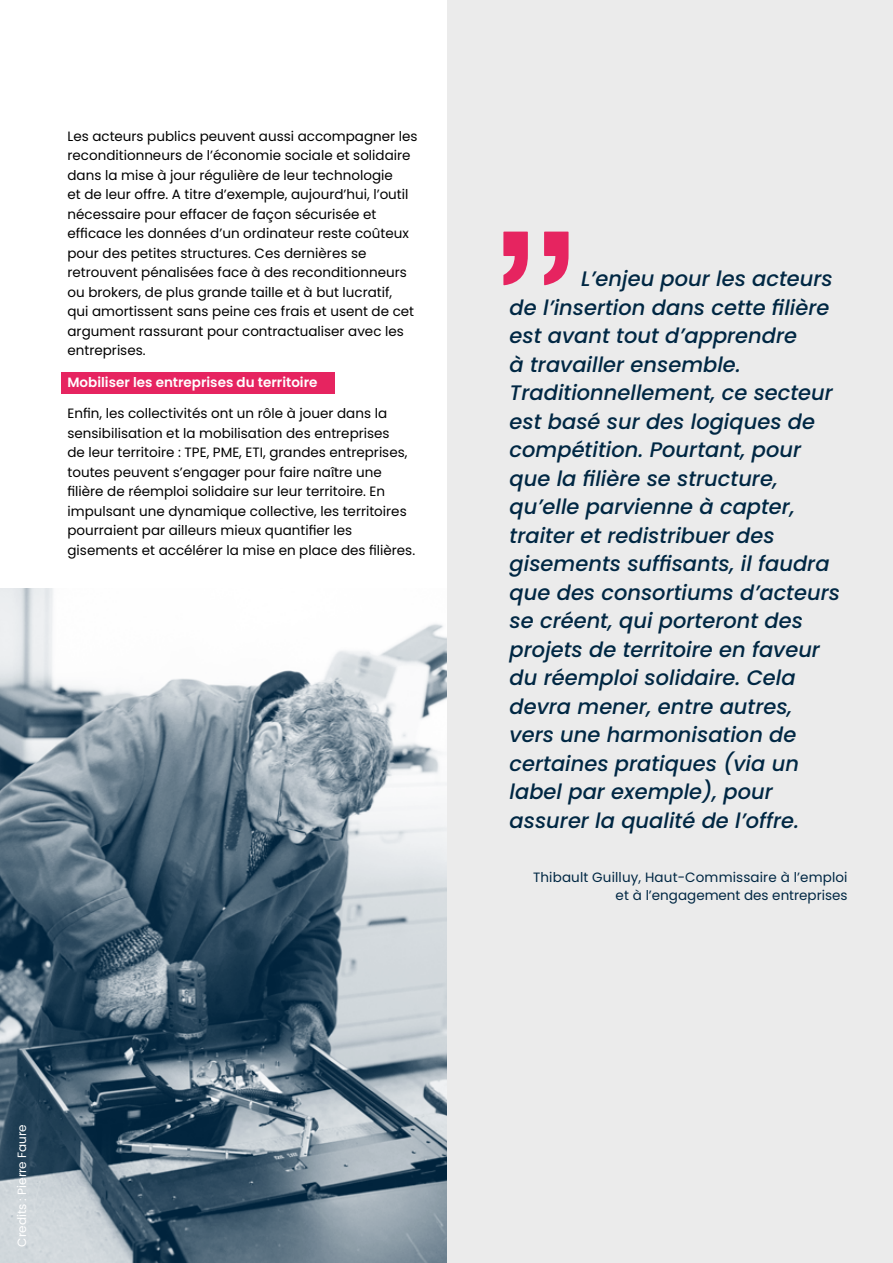
<style>
.page{position:relative;width:893px;height:1263px;background:#fff}
.page>*{position:absolute;margin:0;border:0;box-sizing:border-box;transform-origin:0 0}
.t1{font:italic 500 21px/28.5px "Poppins";color:#002743}
.t2{font:13.5px/19.5px "Poppins";color:#000}
.t3{font:13.5px/18px "Poppins";letter-spacing:.01em;color:#002743;text-align:right}
.t4{font:600 13.5px "Poppins";color:#fff}
.t5{font:12px "Poppins";color:#fff}
</style>
<div class="page">
<img style="left:0;top:589px;width:447px;height:674px">
<div style="left:62px;top:372px;width:272px;height:21px;background:#e62460"></div>
<div style="left:447px;top:0;width:446px;height:1263px;background:#ebebeb"></div>
<svg style="left:544px;top:232px;width:25px;height:53px"></svg>
<svg style="left:503px;top:232px;width:25px;height:53px"></svg>
<p class="t2" style="left:68px;top:127px;width:352px">Les acteurs publics peuvent aussi accompagner les reconditionneurs de l’économie sociale et solidaire dans la mise à jour régulière de leur technologie<br>et de leur offre. A titre d’exemple, aujourd’hui, l’outil nécessaire pour effacer de façon sécurisée et efficace les données d’un ordinateur reste coûteux pour des petites structures. Ces dernières se retrouvent pénalisées face à des reconditionneurs ou brokers, de plus grande taille et à but lucratif,<br>qui amortissent sans peine ces frais et usent de cet argument rassurant pour contractualiser avec les entreprises.</p>
<p class="t4" style="left:68px;top:374px;width:251px">Mobiliser les entreprises du territoire</p>
<p class="t2" style="left:68px;top:404px;width:349px">Enfin, les collectivités ont un rôle à jouer dans la sensibilisation et la mobilisation des entreprises<br>de leur territoire : TPE, PME, ETI, grandes entreprises, toutes peuvent s’engager pour faire naître une filière de réemploi solidaire sur leur territoire. En impulsant une dynamique collective, les territoires pourraient par ailleurs mieux quantifier les gisements et accélérer la mise en place des filières.</p>
<p class="t5" style="left:15px;top:1247px;width:124px;rotate:-90deg">Credits : Pierre Faure</p>
<p class="t1" style="left:510px;top:265px;width:332px;text-indent:72px">L’enjeu pour les acteurs de l’insertion dans cette filière est avant tout d’apprendre<br>à travailler ensemble.<br>Traditionnellement, ce secteur est basé sur des logiques de compétition. Pourtant, pour que la filière se structure, qu’elle parvienne à capter, traiter et redistribuer des gisements suffisants, il faudra que des consortiums d’acteurs se créent, qui porteront des projets de territoire en faveur du réemploi solidaire. Cela devra mener, entre autres, vers une harmonisation de certaines pratiques (via un label par exemple), pour assurer la qualité de l’offre.</p>
<p class="t3" style="left:533px;top:868px;width:316px">Thibault Guilluy, Haut-Commissaire à l’emploi et à l’engagement des entreprises</p>
</div>
